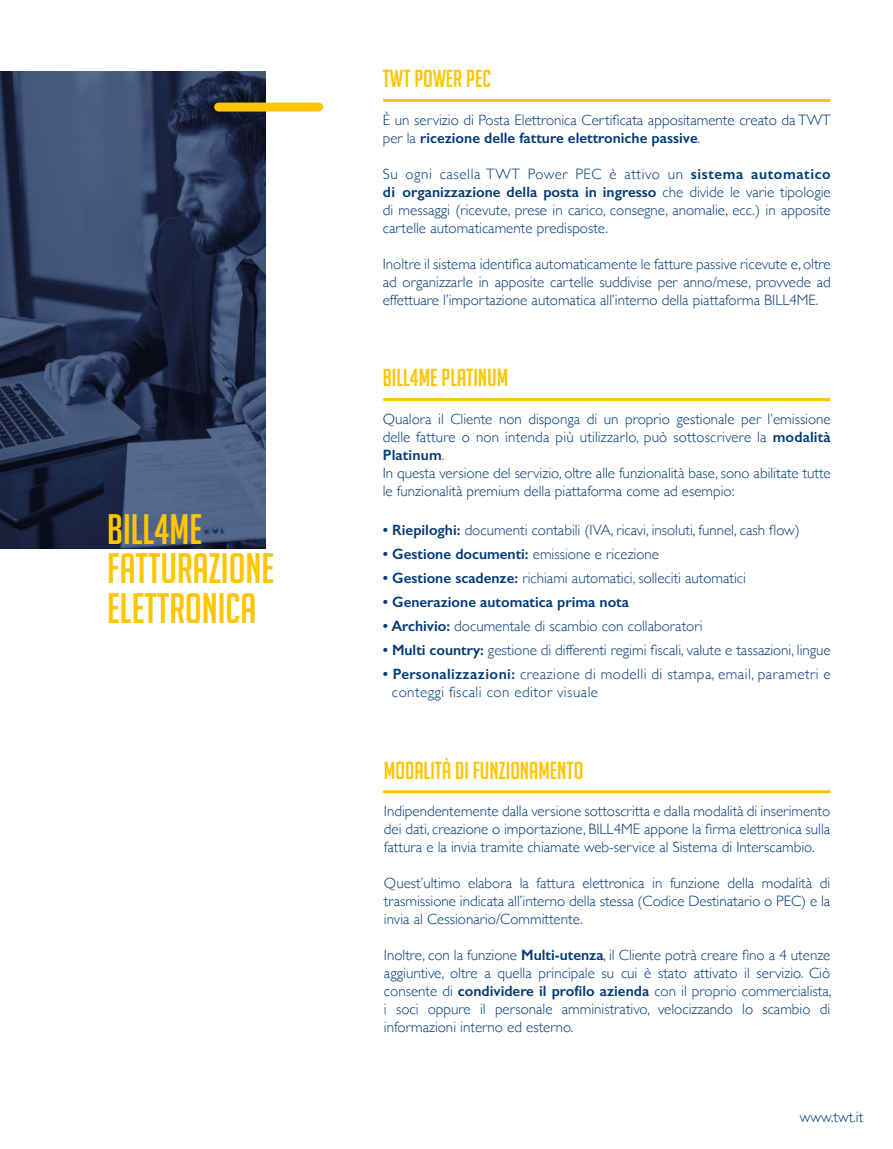
<style>
.page{position:relative;width:893px;height:1149px;background:#fff}
.page>*{position:absolute;margin:0;border:0;box-sizing:border-box;transform-origin:0 0}
.t1{font:41.55px/39.5px "Big Noodle Titling";color:#fdc600}
.t2{font:24px "Big Noodle Titling";color:#fdc600}
.t3{font:300 15px/18px "Gill Sans";color:#003a78;text-align:justify}
.t4{font:300 15px/18px "Gill Sans";letter-spacing:.03em;color:#003a78}
.t5{font:600 15px "Gill Sans";color:#003a78}
.s1{font-weight:600}
.s2{font-weight:300}
</style>
<div class="page">
<img style="left:0;top:71px;width:265px;height:478px">
<div style="left:219px;top:102px;width:100px;height:9px;background:#fdc600"></div>
<hr style="left:384px;top:99px;width:445px;height:3px;background:#fdc600">
<hr style="left:384px;top:790px;width:445px;height:3px;background:#fdc600">
<hr style="left:384px;top:398px;width:445px;height:3px;background:#fdc600">
<h1 class="t1" style="left:107px;top:509px;width:168px">BILL4ME<br>FATTURAZIONE<br>ELETTRONICA</h1>
<h2 class="t2" style="left:383px;top:66px;width:110px">TWT POWER PEC</h2>
<p class="t3" style="left:383px;top:110px;width:449px">È un servizio di Posta Elettronica Certificata appositamente creato da TWT per la <span class="s1">ricezione delle fatture elettroniche passive</span>.</p>
<p class="t3" style="left:383px;top:164px;width:450px">Su ogni casella TWT Power PEC è attivo un <span class="s1">sistema automatico di organizzazione della posta in ingresso</span> che divide le varie tipologie di messaggi (ricevute, prese in carico, consegne, anomalie, ecc.) in apposite cartelle automaticamente predisposte.</p>
<p class="t3" style="left:383px;top:254px;width:450px">Inoltre il sistema identifica automaticamente le fatture passive ricevute e, oltre ad organizzarle in apposite cartelle suddivise per anno/mese, provvede ad effettuare l’importazione automatica all’interno della piattaforma BILL4ME.</p>
<h2 class="t2" style="left:383px;top:365px;width:127px">BILL4ME PLATINUM</h2>
<p class="t3" style="left:383px;top:409px;width:450px;text-align:left">Qualora il Cliente non disponga di un proprio gestionale per l’emissione delle fatture o non intenda più utilizzarlo, può sottoscrivere la <span class="s1">modalità Platinum</span>.<br>In questa versione del servizio, oltre alle funzionalità base, sono abilitate tutte le funzionalità premium della piattaforma come ad esempio:</p>
<p class="t3" style="left:383px;top:520px;width:419px"><span class="s1">• Riepiloghi:</span> documenti contabili (IVA, ricavi, insoluti, funnel, cash flow)</p>
<p class="t5" style="left:383px;top:544px;width:278px">• Gestione documenti: <span class="s2">emissione e ricezione</span></p>
<p class="t3" style="left:383px;top:568px;width:365px"><span class="s1">• Gestione scadenze:</span> richiami automatici, solleciti automatici</p>
<p class="t5" style="left:383px;top:592px;width:248px">• Generazione automatica prima nota</p>
<p class="t3" style="left:383px;top:616px;width:321px"><span class="s1">• Archivio:</span> documentale di scambio con collaboratori</p>
<p class="t3" style="left:383px;top:640px;width:450px"><span class="s1">• Multi country:</span> gestione di differenti regimi fiscali, valute e tassazioni, lingue</p>
<p class="t4" style="left:392px;top:664px;width:440px;text-indent:-9px"><span class="s1">• Personalizzazioni:</span> creazione di modelli di stampa, email, parametri e conteggi fiscali con editor visuale</p>
<h2 class="t2" style="left:384px;top:756px;width:201px">MODALITÀ DI FUNZIONAMENTO</h2>
<p class="t3" style="left:384px;top:801px;width:448px">Indipendentemente dalla versione sottoscritta e dalla modalità di inserimento dei dati, creazione o importazione, BILL4ME appone la firma elettronica sulla fattura e la invia tramite chiamate web-service al Sistema di Interscambio.</p>
<p class="t3" style="left:384px;top:873px;width:448px">Quest’ultimo elabora la fattura elettronica in funzione della modalità di trasmissione indicata all’interno della stessa (Codice Destinatario o PEC) e la invia al Cessionario/Committente.</p>
<p class="t3" style="left:384px;top:945px;width:449px">Inoltre, con la funzione <span class="s1">Multi-utenza</span>, il Cliente potrà creare fino a 4 utenze aggiuntive, oltre a quella principale su cui è stato attivato il servizio. Ciò consente di <span class="s1">condividere il profilo azienda</span> con il proprio commercialista, i soci oppure il personale amministrativo, velocizzando lo scambio di informazioni interno ed esterno.</p>
<p class="t3" style="left:800px;top:1107px;width:65px">www.twt.it</p>
</div>
